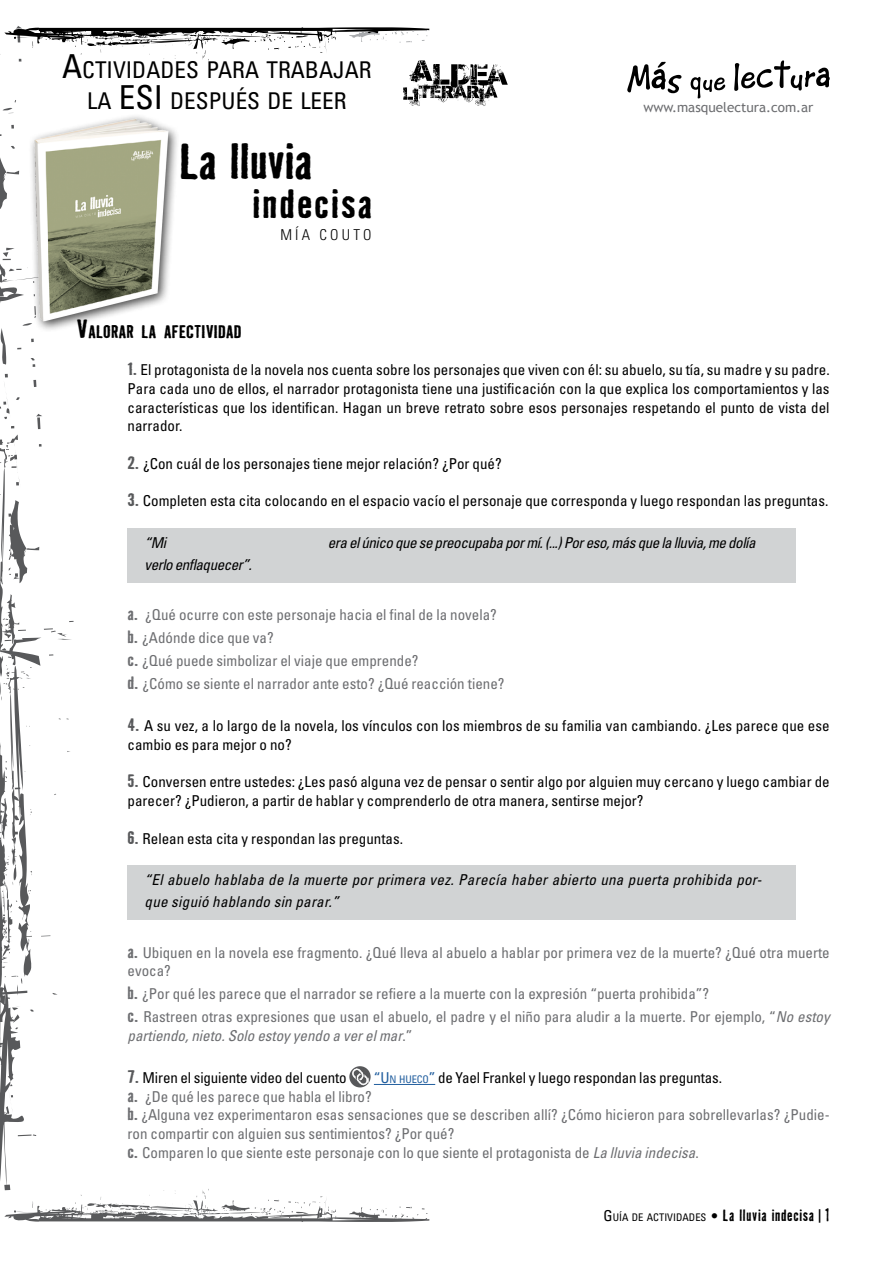
<style>
.page{position:relative;width:893px;height:1263px;background:#fff}
.page>*{position:absolute;margin:0;border:0;box-sizing:border-box;transform-origin:0 0}
.t1{font:700 46.5px "Badhouse";letter-spacing:-.015em;color:#000}
.t2{font:700 37.5px "Badhouse";letter-spacing:.045em;color:#000}
.t3{font:condensed 23.1px/31.5px "Univers LT Std";color:#000;text-align:center}
.t4{font:700 16.8px "Badhouse";color:#000}
.t5{font:condensed 15px/18.8px "Univers LT Std";color:#000}
.t6{font:condensed 15px/23px "Univers LT Std";color:#6d6e71}
.t7{font:italic condensed 15px/22.5px "Univers LT Std";letter-spacing:.02em;color:#000}
.t8{font:italic condensed 15px "Univers LT Std";letter-spacing:-.03em;color:#000}
.t9{font:italic condensed 15px "Univers LT Std";color:#6d6e71}
.t10{font:300 condensed 15px "Univers LT Std";letter-spacing:.215em;color:#000}
.t11{font:13.5px "Trebuchet MS";color:#6d6e71}
.t12{font:condensed 10.5px "Univers LT Std";color:#000}
.s1{font-size:33px}
.s2{font-size:24px}
.s3{font-family:"Badhouse";font-weight:700;font-stretch:normal;font-size:16.5px;color:#58595b}
.s4{font-family:"Badhouse";font-weight:700;font-stretch:normal;font-size:16.5px}
.s5{font-style:italic}
.s6{font-style:normal}
.s7{color:#215e9e}
.s8{font-size:10.5px;color:#215e9e}
.s9{font-size:15px}
.s10{font-family:"Frutiger LT Std";font-weight:300;font-stretch:normal;font-size:15px}
.s11{font-family:"Badhouse";font-weight:700;font-stretch:normal;font-size:15px}
.s12{font-family:"Dynamo";font-weight:600;font-stretch:normal;font-size:13.5px}
.s13{font-family:"Badhouse";font-weight:300;font-stretch:normal;font-size:16.5px}
</style>
<div class="page">
<svg style="left:0;top:247px;width:74px;height:942px"></svg>
<div style="left:28px;top:113px;width:152px;height:219px;background:#000;opacity:.75"></div>
<div style="left:17px;top:104px;width:171px;height:223px;background:#fff;opacity:.75"></div>
<svg style="left:0;top:26px;width:508px;height:184px"></svg>
<svg style="left:4px;top:1189px;width:425px;height:33px"></svg>
<svg style="left:734px;top:60px;width:96px;height:31px"></svg>
<svg style="left:627px;top:62px;width:98px;height:36px"></svg>
<div style="left:128px;top:528px;width:668px;height:55px;background:#d1d3d4"></div>
<div style="left:128px;top:865px;width:668px;height:55px;background:#d1d3d4"></div>
<hr style="left:374px;top:1084px;width:61px;height:1px;background:#215e9e">
<svg style="left:349px;top:1066px;width:22px;height:21px"></svg>
<img style="left:351px;top:1067px;width:18px;height:19px">
<h3 class="t3" style="left:62px;top:54px;width:311px"><span class="s1">A</span>CTIVIDADES PARA TRABAJAR<br>LA <span class="s1">ESI</span> DESPUÉS DE LEER</h3>
<h1 class="t1" style="left:179px;top:128px;width:135px">La lluvia</h1>
<h2 class="t2" style="left:252px;top:177px;width:121px">indecisa</h2>
<p class="t10" style="left:280px;top:226px;width:93px">MÍA COUTO</p>
<p class="t11" style="left:643px;top:99px;width:172px">www.masquelectura.com.ar</p>
<p class="t4" style="left:77px;top:319px;width:167px"><span class="s2">V</span>ALORAR LA AFECTIVIDAD</p>
<p class="t5" style="left:128px;top:360px;width:704px;text-align:justify"><span class="s3">1.</span> El protagonista de la novela nos cuenta sobre los personajes que viven con él: su abuelo, su tía, su madre y su padre.<br>Para cada uno de ellos, el narrador protagonista tiene una justificación con la que explica los comportamientos y las características que los identifican. Hagan un breve retrato sobre esos personajes respetando el punto de vista del narrador.</p>
<p class="t5" style="left:128px;top:454px;width:376px"><span class="s3">2.</span> ¿Con cuál de los personajes tiene mejor relación? ¿Por qué?</p>
<p class="t5" style="left:128px;top:491px;width:702px"><span class="s3">3.</span> Completen esta cita colocando en el espacio vacío el personaje que corresponda y luego respondan las preguntas.</p>
<p class="t7" style="left:145px;top:531px;width:23px">“Mi</p>
<p class="t8" style="left:328px;top:533px;width:429px">era el único que se preocupaba por mí. (...) Por eso, más que la lluvia, me dolía</p>
<p class="t8" style="left:145px;top:555px;width:109px">verlo enflaquecer”.</p>
<p class="t6" style="left:128px;top:603px;width:378px"><span class="s4">a.</span> ¿Qué ocurre con este personaje hacia el final de la novela? <span class="s4">b.</span> ¿Adónde dice que va?<br><span class="s4">c.</span> ¿Qué puede simbolizar el viaje que emprende?<br><span class="s4">d.</span> ¿Cómo se siente el narrador ante esto? ¿Qué reacción tiene?</p>
<p class="t5" style="left:128px;top:716px;width:704px"><span class="s3">4.</span> A su vez, a lo largo de la novela, los vínculos con los miembros de su familia van cambiando. ¿Les parece que ese cambio es para mejor o no?</p>
<p class="t5" style="left:128px;top:772px;width:704px"><span class="s3">5.</span> Conversen entre ustedes: ¿Les pasó alguna vez de pensar o sentir algo por alguien muy cercano y luego cambiar de parecer? ¿Pudieron, a partir de hablar y comprenderlo de otra manera, sentirse mejor?</p>
<p class="t5" style="left:128px;top:829px;width:277px"><span class="s3">6.</span> Relean esta cita y respondan las preguntas.</p>
<p class="t7" style="left:145px;top:868px;width:619px">“El abuelo hablaba de la muerte por primera vez. Parecía haber abierto una puerta prohibida por&shy;que siguió hablando sin parar.”</p>
<p class="t6" style="left:128px;top:943px;width:704px;line-height:18.8px"><span class="s4">a.</span> Ubiquen en la novela ese fragmento. ¿Qué lleva al abuelo a hablar por primera vez de la muerte? ¿Qué otra muerte evoca?</p>
<p class="t6" style="left:128px;top:982px;width:704px"><span class="s4">b.</span> ¿Por qué les parece que el narrador se refiere a la muerte con la expresión “puerta prohibida”?<br><span class="s4">c.</span> Rastreen otras expresiones que usan el abuelo, el padre y el niño para aludir a la muerte. Por ejemplo, “<span class="s5">No estoy</span></p>
<p class="t9" style="left:128px;top:1026px;width:286px">partiendo, nieto. Solo estoy yendo a ver el mar<span class="s6">.”</span></p>
<p class="t5" style="left:128px;top:1068px;width:221px"><span class="s3">7.</span> Miren el siguiente video del cuento</p>
<p class="t5" style="left:374px;top:1068px;width:350px"><span class="s7">“U</span> <span class="s8">N HUECO</span><span class="s7">”</span> de Yael Frankel y luego respondan las preguntas.</p>
<p class="t6" style="left:128px;top:1087px;width:704px;line-height:18.8px"><span class="s4">a.</span> ¿De qué les parece que habla el libro?<br><span class="s4">b.</span> ¿Alguna vez experimentaron esas sensaciones que se describen allí? ¿Cómo hicieron para sobrellevarlas? ¿Pudie&shy;ron compartir con alguien sus sentimientos? ¿Por qué?<br><span class="s4">c.</span> Comparen lo que siente este personaje con lo que siente el protagonista de <span class="s5">La lluvia indecisa</span>.</p>
<p class="t12" style="left:604px;top:1210px;width:227px"><span class="s9">G</span>UÍA DE ACTIVIDADES <span class="s10">•</span> <span class="s11">La lluvia indecisa</span> <span class="s12">|</span> <span class="s13">1</span></p>
</div>
